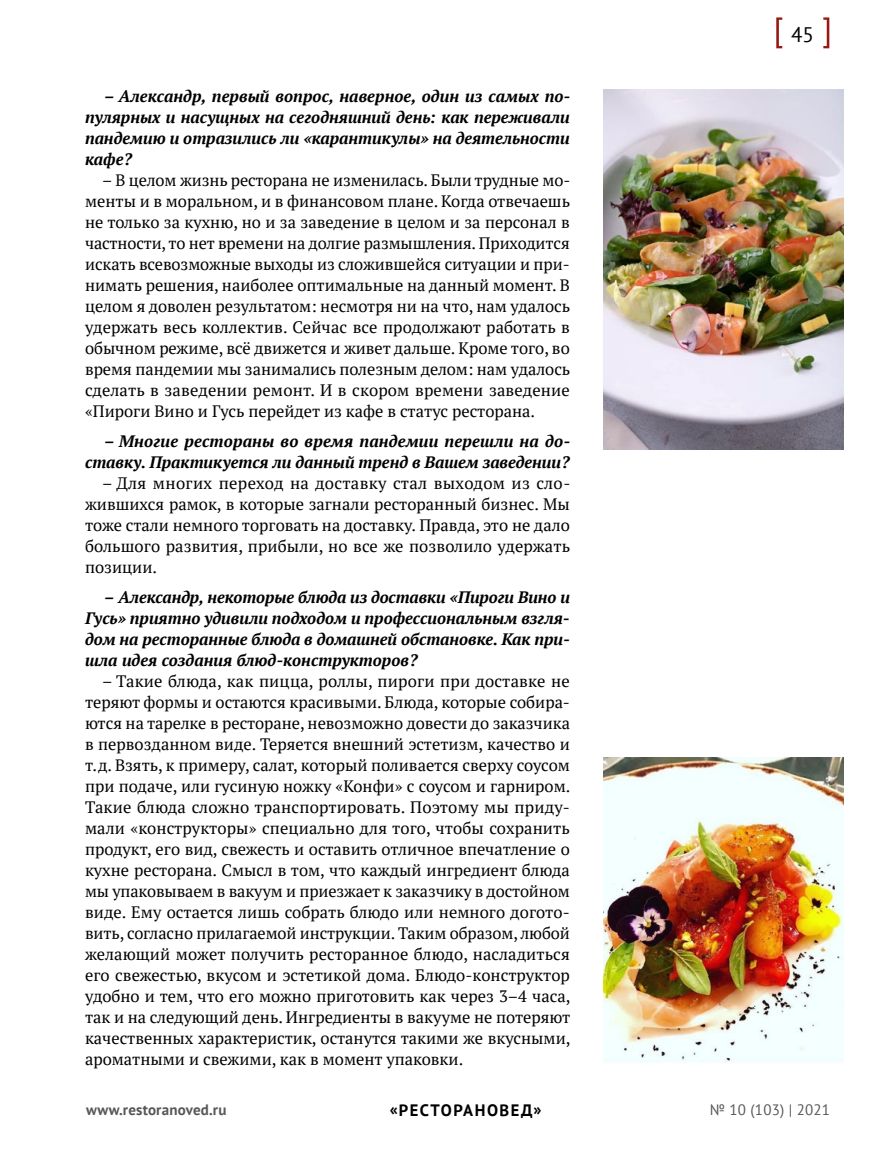
<style>
.page{position:relative;width:893px;height:1149px;background:#fff}
.page>*{position:absolute;margin:0;border:0;box-sizing:border-box;transform-origin:0 0}
.t1{font:21px "PT Sans";color:#000}
.t2{font:16.5px/21px "PT Serif";color:#000;text-align:justify}
.t3{font:italic 700 16.5px/21px "PT Serif";color:#000;text-align:justify}
.t4{font:700 16.5px "PT Sans";letter-spacing:.095em;color:#000}
.t5{font:700 15px "PT Sans";letter-spacing:.015em;color:#575756}
.t6{font:15px "PT Sans";letter-spacing:.015em;color:#575756}
</style>
<div class="page">
<svg style="left:776px;top:17px;width:6px;height:31px"></svg>
<svg style="left:823px;top:17px;width:6px;height:31px"></svg>
<img style="left:604px;top:757px;width:240px;height:306px">
<img style="left:604px;top:89px;width:240px;height:360px">
<p class="t3" style="left:85px;top:85px;width:487px;text-indent:19px">– Александр, первый вопрос, наверное, один из самых по&shy;пулярных и насущных на сегодняшний день: как переживали пандемию и отразились ли «карантикулы» на деятельности кафе?</p>
<p class="t2" style="left:85px;top:169px;width:487px;text-indent:17px">– В целом жизнь ресторана не изменилась. Были трудные мо‑ менты и в моральном, и в финансовом плане. Когда отвечаешь не только за кухню, но и за заведение в целом и за персонал в частности, то нет времени на долгие размышления. Приходится искать всевозможные выходы из сложившейся ситуации и при‑ нимать решения, наиболее оптимальные на данный момент. В целом я доволен результатом: несмотря ни на что, нам удалось удержать весь коллектив. Сейчас все продолжают работать в обычном режиме, всё движется и живет дальше. Кроме того, во время пандемии мы занимались полезным делом: нам удалось сделать в заведении ремонт. И в скором времени заведение «Пироги Вино и Гусь перейдет из кафе в статус ресторана.</p>
<p class="t3" style="left:85px;top:430px;width:487px;text-align:right">– Многие рестораны во время пандемии перешли на до&shy;ставку. Практикуется ли данный тренд в Вашем заведении?</p>
<p class="t2" style="left:85px;top:472px;width:487px;text-indent:17px">– Для многих переход на доставку стал выходом из сло‑ жившихся рамок, в которые загнали ресторанный бизнес. Мы тоже стали немного торговать на доставку. Правда, это не дало большого развития, прибыли, но все же позволило удержать позиции.</p>
<p class="t3" style="left:85px;top:585px;width:486px;text-indent:19px">– Александр, некоторые блюда из доставки «Пироги Вино и Гусь» приятно удивили подходом и профессиональным взгля&shy;дом на ресторанные блюда в домашней обстановке. Как при&shy;шла идея создания блюд-конструкторов?</p>
<p class="t2" style="left:85px;top:669px;width:487px;text-indent:17px">– Такие блюда, как пицца, роллы, пироги при доставке не теряют формы и остаются красивыми. Блюда, которые собира‑ ются на тарелке в ресторане, невозможно довести до заказчика в первозданном виде. Теряется внешний эстетизм, качество и т.д. Взять, к примеру, салат, который поливается сверху соусом при подаче, или гусиную ножку «Конфи» с соусом и гарниром.<br>Такие блюда сложно транспортировать. Поэтому мы приду‑ мали «конструкторы» специально для того, чтобы сохранить продукт, его вид, свежесть и оставить отличное впечатление о кухне ресторана. Смысл в том, что каждый ингредиент блюда мы упаковываем в вакуум и приезжает к заказчику в достойном виде. Ему остается лишь собрать блюдо или немного догото‑ вить, согласно прилагаемой инструкции. Таким образом, любой желающий может получить ресторанное блюдо, насладиться его свежестью, вкусом и эстетикой дома. Блюдо-конструктор удобно и тем, что его можно приготовить как через 3–4 часа, так и на следующий день. Ингредиенты в вакууме не потеряют качественных характеристик, останутся такими же вкусными, ароматными и свежими, как в момент упаковки.</p>
<p class="t1" style="left:791px;top:21px;width:24px">45</p>
<p class="t5" style="left:86px;top:1099px;width:142px">www.restoranoved.ru</p>
<p class="t4" style="left:390px;top:1099px;width:153px">«РЕСТОРАНОВЕД»</p>
<p class="t6" style="left:710px;top:1099px;width:122px">№ 10 (103) | 2021</p>
</div>
